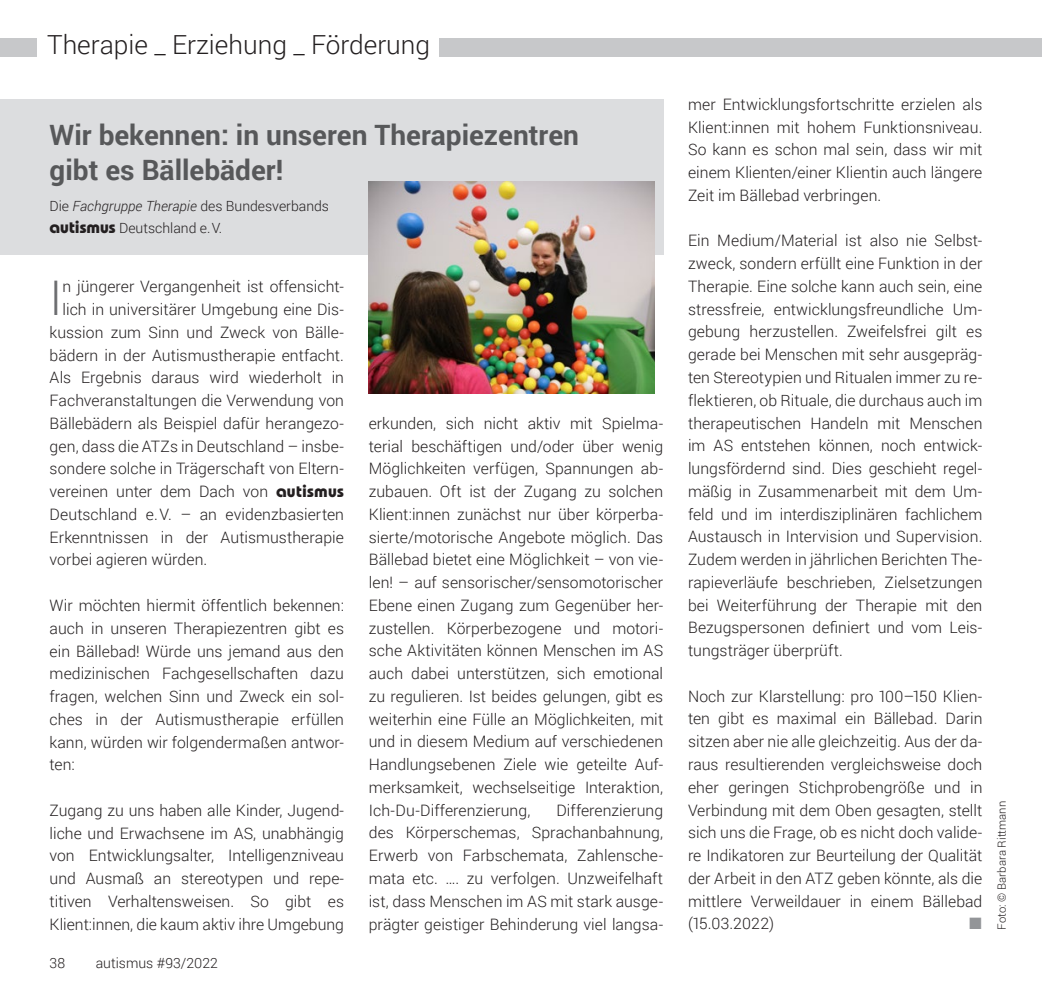
<style>
.page{position:relative;width:1042px;height:993px;background:#fff}
.page>*{position:absolute;margin:0;border:0;box-sizing:border-box;transform-origin:0 0}
.t1{font:300 47.77px "Roboto";color:#6c6d70}
.t2{font:700 28px/35px "Roboto";color:#57585a}
.t3{font:300 26.25px "Roboto";color:#231f20}
.t4{font:300 15.75px/22.8px "Roboto";letter-spacing:.005em;color:#231f20;text-align:justify}
.t5{font:300 14px/21.3px "Roboto";color:#231f20}
.t6{font:300 11.38px "Roboto";color:#231f20}
.s1{font-style:italic}
.s2{font-family:"Bauhaus LT";font-weight:700;font-size:17.5px}
</style>
<div class="page">
<div style="left:0;top:38px;width:1042px;height:19px;background:#c7c8ca"></div>
<div style="left:37px;top:35px;width:402px;height:39px;background:#fff"></div>
<div style="left:0;top:99px;width:663px;height:156px;background:#dcdddf"></div>
<img style="left:369px;top:181px;width:286px;height:212px">
<h3 class="t3" style="left:47px;top:27px;width:384px">Therapie _ Erziehung _ Förderung</h3>
<h2 class="t2" style="left:50px;top:116px;width:531px">Wir bekennen: in unseren Therapiezentren gibt es Bällebäder!</h2>
<p class="t5" style="left:50px;top:195px;width:281px">Die <span class="s1">Fachgruppe Therapie</span> des Bundesverbands <span class="s2">autismus</span> Deutschland e.V.</p>
<h1 class="t1" style="left:50px;top:265px;width:14px">I</h1>
<p class="t4" style="left:63px;top:274px;width:283px">n jüngerer Vergangenheit ist offensicht-</p>
<p class="t4" style="left:63px;top:297px;width:283px">lich in universitärer Umgebung eine Dis-</p>
<p class="t4" style="left:50px;top:320px;width:296px">kussion zum Sinn und Zweck von Bälle-</p>
<p class="t4" style="left:50px;top:343px;width:296px">bädern in der Autismustherapie entfacht.</p>
<p class="t4" style="left:50px;top:365px;width:296px">Als Ergebnis daraus wird wiederholt in</p>
<p class="t4" style="left:50px;top:388px;width:296px">Fachveranstaltungen die Verwendung von</p>
<p class="t4" style="left:50px;top:411px;width:296px">Bällebädern als Beispiel dafür herangezo-</p>
<p class="t4" style="left:50px;top:434px;width:296px">gen, dass die ATZs in Deutschland – insbe-</p>
<p class="t4" style="left:50px;top:456px;width:296px">sondere solche in Trägerschaft von Eltern-</p>
<p class="t4" style="left:50px;top:479px;width:296px">vereinen unter dem Dach von <span class="s2">autismus</span></p>
<p class="t4" style="left:50px;top:502px;width:296px">Deutschland e.V. – an evidenzbasierten</p>
<p class="t4" style="left:50px;top:525px;width:296px">Erkenntnissen in der Autismustherapie</p>
<p class="t4" style="left:50px;top:547px;width:159px">vorbei agieren würden.</p>
<p class="t4" style="left:50px;top:593px;width:296px">Wir möchten hiermit öffentlich bekennen: auch in unseren Therapiezentren gibt es ein Bällebad! Würde uns jemand aus den medizinischen Fachgesellschaften dazu fragen, welchen Sinn und Zweck ein sol&shy;ches in der Autismustherapie erfüllen kann, würden wir folgendermaßen antwor&shy;ten:</p>
<p class="t4" style="left:50px;top:798px;width:296px">Zugang zu uns haben alle Kinder, Jugend&shy;liche und Erwachsene im AS, unabhängig von Entwicklungsalter, Intelligenzniveau und Ausmaß an stereotypen und repe&shy;titiven Verhaltensweisen. So gibt es Klient:innen, die kaum aktiv ihre Umgebung</p>
<p class="t5" style="left:50px;top:951px;width:17px">38</p>
<p class="t5" style="left:96px;top:951px;width:124px">autismus #93/2022</p>
<p class="t4" style="left:369px;top:411px;width:296px">erkunden, sich nicht aktiv mit Spielma&shy;terial beschäftigen und/oder über wenig Möglichkeiten verfügen, Spannungen ab&shy;zubauen. Oft ist der Zugang zu solchen Klient:innen zunächst nur über körperba&shy;sierte/motorische Angebote möglich. Das Bällebad bietet eine Möglichkeit – von vie&shy;len! – auf sensorischer/sensomotorischer Ebene einen Zugang zum Gegenüber her&shy;zustellen. Körperbezogene und motori&shy;sche Aktivitäten können Menschen im AS auch dabei unterstützen, sich emotional zu regulieren. Ist beides gelungen, gibt es weiterhin eine Fülle an Möglichkeiten, mit und in diesem Medium auf verschiedenen Handlungsebenen Ziele wie geteilte Auf&shy;merksamkeit, wechselseitige Interaktion, Ich-Du-Differenzierung,</p>
<p class="t4" style="left:369px;top:798px;width:296px;text-indent:187px">Differenzierung des Körperschemas, Sprachanbahnung, Erwerb von Farbschemata, Zahlensche&shy;mata etc. …. zu verfolgen. Unzweifelhaft ist, dass Menschen im AS mit stark ausge&shy;prägter geistiger Behinderung viel langsa-</p>
<p class="t4" style="left:688px;top:92px;width:296px">mer Entwicklungsfortschritte erzielen als Klient:innen mit hohem Funktionsniveau.<br>So kann es schon mal sein, dass wir mit einem Klienten/einer Klientin auch längere Zeit im Bällebad verbringen.</p>
<p class="t4" style="left:688px;top:229px;width:296px">Ein Medium/Material ist also nie Selbst&shy;zweck, sondern erfüllt eine Funktion in der Therapie. Eine solche kann auch sein, eine stressfreie, entwicklungsfreundliche Um&shy;gebung herzustellen. Zweifelsfrei gilt es gerade bei Menschen mit sehr ausgepräg&shy;ten Stereotypien und Ritualen immer zu re&shy;flektieren, ob Rituale, die durchaus auch im therapeutischen Handeln mit Menschen im AS entstehen können, noch entwick&shy;lungsfördernd sind. Dies geschieht regel&shy;mäßig in Zusammenarbeit mit dem Um&shy;feld und im interdisziplinären fachlichem Austausch in Intervision und Supervision.<br>Zudem werden in jährlichen Berichten The&shy;rapieverläufe beschrieben, Zielsetzungen bei Weiterführung der Therapie mit den Bezugspersonen definiert und vom Leis&shy;tungsträger überprüft.</p>
<p class="t4" style="left:688px;top:684px;width:296px">Noch zur Klarstellung: pro 100–150 Klien&shy;ten gibt es maximal ein Bällebad. Darin sitzen aber nie alle gleichzeitig. Aus der da&shy;raus resultierenden vergleichsweise doch eher geringen Stichprobengröße und in Verbindung mit dem Oben gesagten, stellt sich uns die Frage, ob es nicht doch valide&shy;re Indikatoren zur Beurteilung der Qualität der Arbeit in den ATZ geben könnte, als die mittlere Verweildauer in einem Bällebad (15.03.2022)</p>
<p class="t6" style="left:994px;top:929px;width:130px;rotate:-90deg">Foto: © Barbara Rittmann</p>
</div>
